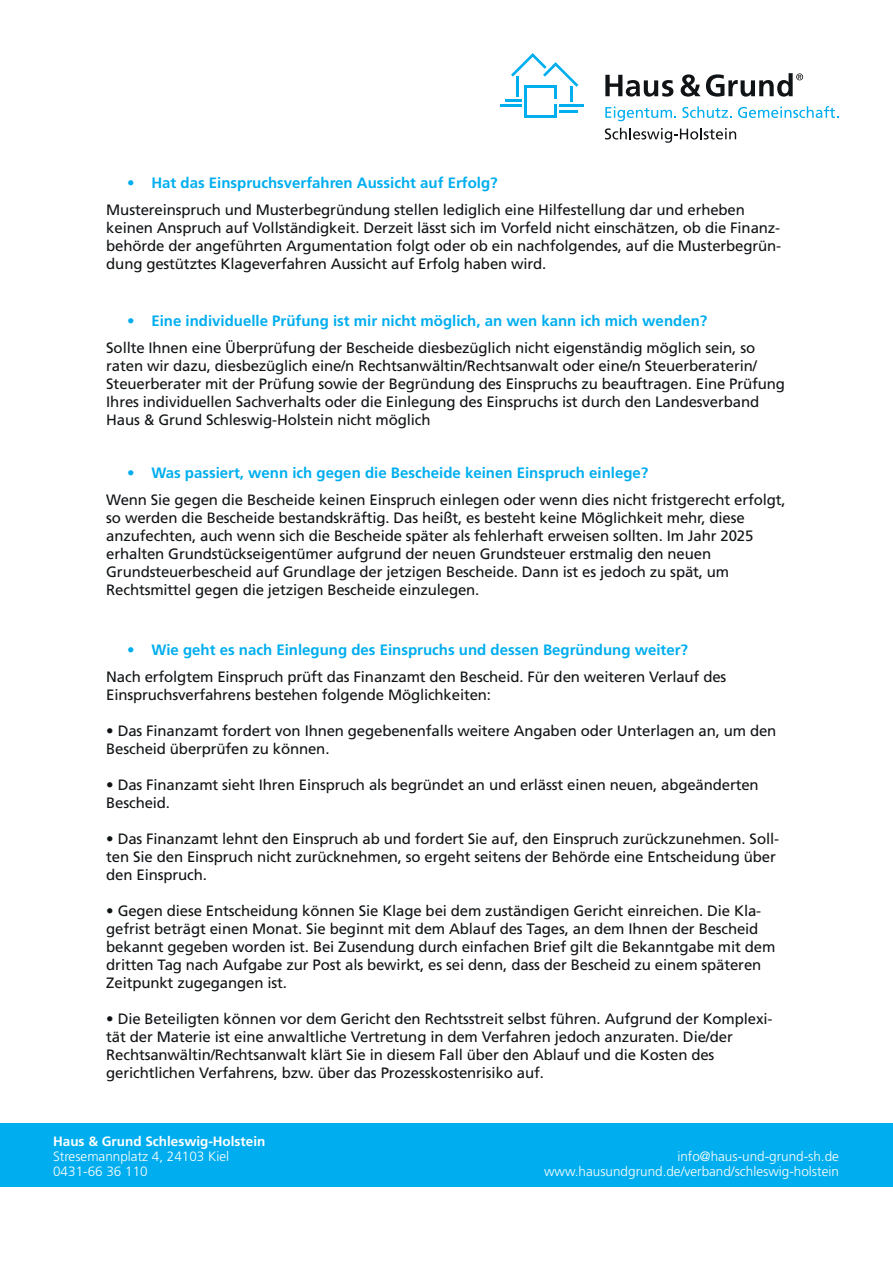
<style>
.page{position:relative;width:893px;height:1263px;background:#fff}
.page>*{position:absolute;margin:0;border:0;box-sizing:border-box;transform-origin:0 0}
.t1{font:15px/18px "Frutiger LT Std";letter-spacing:-.01em;color:#111416}
.t2{font:700 15px "Frutiger LT Std";color:#00aeef}
.t3{font:300 13.5px/15px "Frutiger LT Std";color:#fff}
.t4{font:700 13.5px "Frutiger LT Std";color:#fff}
</style>
<div class="page">
<div style="left:0;top:1123px;width:893px;height:64px;background:#00aeef"></div>
<hr style="left:525px;top:86px;width:2px;height:32px;background:#00aeef">
<hr style="left:554px;top:104px;width:3px;height:14px;background:#00aeef">
<hr style="left:525px;top:115px;width:32px;height:3px;background:#00aeef">
<svg style="left:560px;top:110px;width:18px;height:2px"></svg>
<hr style="left:560px;top:104px;width:24px;height:3px;background:#00aeef">
<hr style="left:570px;top:86px;width:3px;height:16px;background:#00aeef">
<hr style="left:506px;top:99px;width:16px;height:3px;background:#00aeef">
<hr style="left:500px;top:104px;width:22px;height:3px;background:#00aeef">
<svg style="left:511px;top:53px;width:67px;height:46px"></svg>
<svg style="left:605px;top:75px;width:68px;height:22px"></svg>
<svg style="left:681px;top:73px;width:122px;height:24px"></svg>
<svg style="left:605px;top:107px;width:71px;height:14px"></svg>
<svg style="left:682px;top:106px;width:50px;height:12px"></svg>
<svg style="left:738px;top:106px;width:100px;height:12px"></svg>
<svg style="left:605px;top:128px;width:131px;height:15px"></svg>
<p class="t2" style="left:127px;top:174px;width:372px">• Hat das Einspruchsverfahren Aussicht auf Erfolg?</p>
<p class="t1" style="left:106px;top:201px;width:676px">Mustereinspruch und Musterbegründung stellen lediglich eine Hilfestellung dar und erheben keinen Anspruch auf Vollständigkeit. Derzeit lässt sich im Vorfeld nicht einschätzen, ob die Finanz&shy;behörde der angeführten Argumentation folgt oder ob ein nachfolgendes, auf die Musterbegrün&shy;dung gestütztes Klageverfahren Aussicht auf Erfolg haben wird.</p>
<p class="t2" style="left:127px;top:312px;width:582px">• Eine individuelle Prüfung ist mir nicht möglich, an wen kann ich mich wenden?</p>
<p class="t1" style="left:106px;top:339px;width:680px">Sollte Ihnen eine Überprüfung der Bescheide diesbezüglich nicht eigenständig möglich sein, so raten wir dazu, diesbezüglich eine/n Rechtsanwältin/Rechtsanwalt oder eine/n Steuerberaterin/ Steuerberater mit der Prüfung sowie der Begründung des Einspruchs zu beauftragen. Eine Prüfung Ihres individuellen Sachverhalts oder die Einlegung des Einspruchs ist durch den Landesverband Haus &amp; Grund Schleswig-Holstein nicht möglich</p>
<p class="t2" style="left:127px;top:464px;width:523px">• Was passiert, wenn ich gegen die Bescheide keinen Einspruch einlege?</p>
<p class="t1" style="left:106px;top:491px;width:681px">Wenn Sie gegen die Bescheide keinen Einspruch einlegen oder wenn dies nicht fristgerecht erfolgt, so werden die Bescheide bestandskräftig. Das heißt, es besteht keine Möglichkeit mehr, diese anzufechten, auch wenn sich die Bescheide später als fehlerhaft erweisen sollten. Im Jahr 2025 erhalten Grundstückseigentümer aufgrund der neuen Grundsteuer erstmalig den neuen Grundsteuerbescheid auf Grundlage der jetzigen Bescheide. Dann ist es jedoch zu spät, um Rechtsmittel gegen die jetzigen Bescheide einzulegen.</p>
<p class="t2" style="left:127px;top:641px;width:562px">• Wie geht es nach Einlegung des Einspruchs und dessen Begründung weiter?</p>
<p class="t1" style="left:106px;top:668px;width:622px">Nach erfolgtem Einspruch prüft das Finanzamt den Bescheid. Für den weiteren Verlauf des<br>Einspruchsverfahrens bestehen folgende Möglichkeiten:</p>
<p class="t1" style="left:106px;top:722px;width:672px">• Das Finanzamt fordert von Ihnen gegebenenfalls weitere Angaben oder Unterlagen an, um den<br>Bescheid überprüfen zu können.</p>
<p class="t1" style="left:106px;top:776px;width:654px">• Das Finanzamt sieht Ihren Einspruch als begründet an und erlässt einen neuen, abgeänderten<br>Bescheid.</p>
<p class="t1" style="left:106px;top:830px;width:674px">• Das Finanzamt lehnt den Einspruch ab und fordert Sie auf, den Einspruch zurückzunehmen. Soll&shy;ten Sie den Einspruch nicht zurücknehmen, so ergeht seitens der Behörde eine Entscheidung über den Einspruch.</p>
<p class="t1" style="left:106px;top:902px;width:671px">• Gegen diese Entscheidung können Sie Klage bei dem zuständigen Gericht einreichen. Die Kla&shy;gefrist beträgt einen Monat. Sie beginnt mit dem Ablauf des Tages, an dem Ihnen der Bescheid bekannt gegeben worden ist. Bei Zusendung durch einfachen Brief gilt die Bekanntgabe mit dem dritten Tag nach Aufgabe zur Post als bewirkt, es sei denn, dass der Bescheid zu einem späteren Zeitpunkt zugegangen ist.</p>
<p class="t1" style="left:106px;top:1010px;width:668px">• Die Beteiligten können vor dem Gericht den Rechtsstreit selbst führen. Aufgrund der Komplexi&shy;tät der Materie ist eine anwaltliche Vertretung in dem Verfahren jedoch anzuraten. Die/der Rechtsanwältin/Rechtsanwalt klärt Sie in diesem Fall über den Ablauf und die Kosten des gerichtlichen Verfahrens, bzw. über das Prozesskostenrisiko auf.</p>
<p class="t4" style="left:53px;top:1133px;width:214px">Haus &amp; Grund Schleswig-Holstein</p>
<p class="t3" style="left:53px;top:1148px;width:178px">Stresemannplatz 4, 24103 Kiel<br>0431-66 36 110</p>
<p class="t3" style="left:544px;top:1149px;width:296px;text-align:right">info@haus-und-grund-sh.de www.hausundgrund.de/verband/schleswig-holstein</p>
</div>
